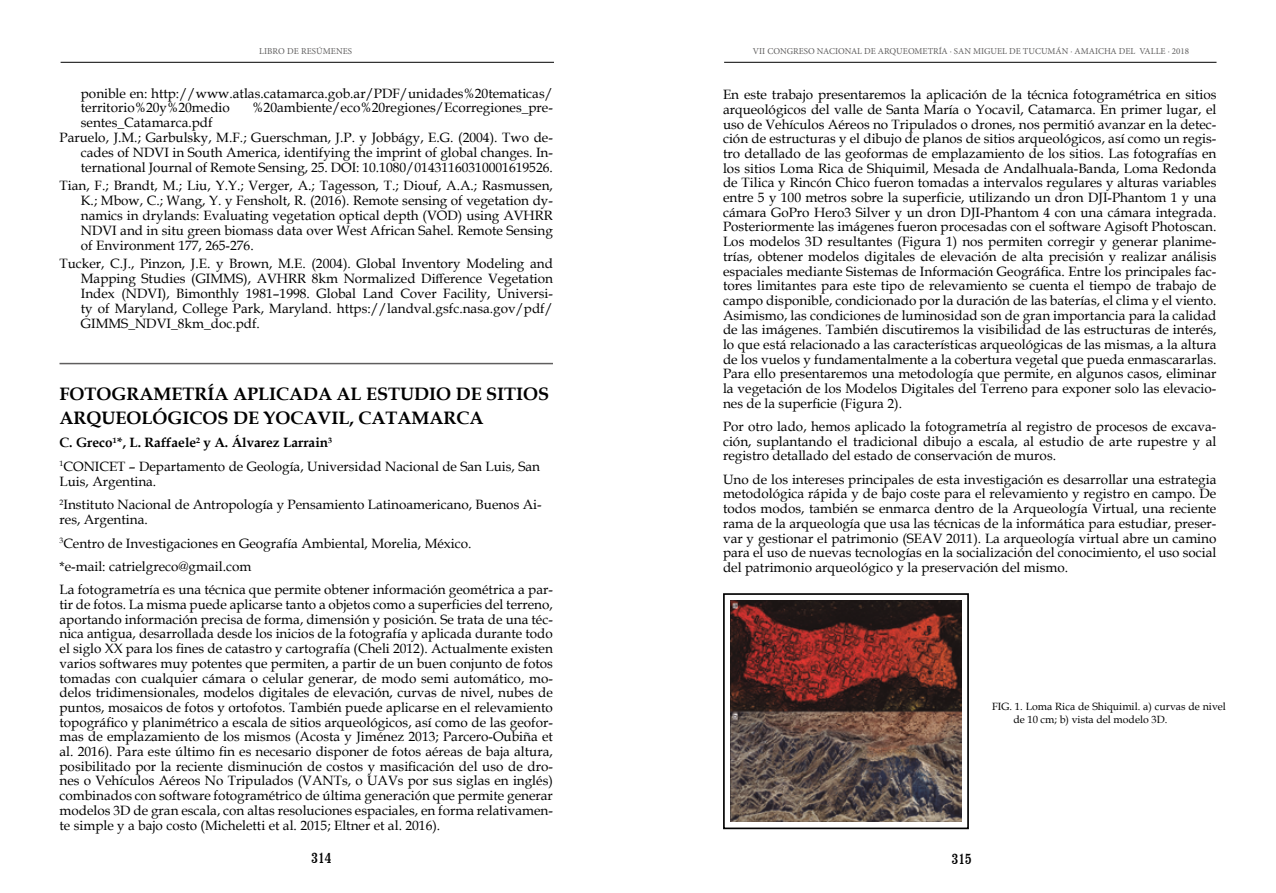
<style>
.page{position:relative;width:1276px;height:893px;background:#fff}
.page>*{position:absolute;margin:0;border:0;box-sizing:border-box;transform-origin:0 0}
.t1{font:700 18px/23.5px "Book Antiqua";color:#000}
.t2{font:condensed 15px "Clarendon BT";color:#000}
.t3{font:13.5px/14.7px "Book Antiqua";color:#000;text-align:justify}
.t4{font:10.5px/13.5px "Book Antiqua";color:#000}
.t5{font:9px "Minion Pro";color:#5f5e5e}
.s1{font-family:"Times New Roman"}
.s2{font-weight:700}
</style>
<div class="page">
<hr style="left:61px;top:62px;width:493px;height:1px;background:#000">
<hr style="left:724px;top:62px;width:492px;height:1px;background:#000">
<hr style="left:59px;top:363px;width:494px;height:1px;background:#5f5e5e">
<div style="left:723px;top:593px;width:246px;height:236px;border:2px solid #000"></div>
<img style="left:730px;top:600px;width:231px;height:222px">
<p class="t5" style="left:259px;top:47px;width:95px">LIBRO DE RESÚMENES</p>
<p class="t5" style="left:753px;top:47px;width:438px">VII CONGRESO NACIONAL DE ARQUEOMETRÍA · SAN MIGUEL DE TUCUMÁN · AMAICHA DEL VALLE · 2018</p>
<p class="t3" style="left:81px;top:86px;width:473px;line-height:13.5px">ponible en: http://www.atlas.catamarca.gob.ar/PDF/unidades%20tematicas/ territorio%20y%20medio</p>
<p class="t3" style="left:252px;top:99px;width:302px">%20ambiente/eco%20regiones/Ecorregiones_pre-</p>
<p class="t3" style="left:81px;top:114px;width:133px">sentes_Catamarca.pdf</p>
<p class="t3" style="left:60px;top:129px;width:495px">Paruelo, J.M.; Garbulsky, M.F.; Guerschman, J.P. y Jobbágy, E.G. (2004). Two de-</p>
<p class="t3" style="left:81px;top:144px;width:473px">cades of NDVI in South America, identifying the imprint of global changes. In-</p>
<p class="t3" style="left:81px;top:159px;width:473px">ternational Journal of Remote Sensing, 25. DOI: 10.1080/01431160310001619526.</p>
<p class="t3" style="left:81px;top:177px;width:473px;text-indent:-21px">Tian, F.; Brandt, M.; Liu, Y.Y.; Verger, A.; Tagesson, T.; Diouf, A.A.; Rasmussen, K.; Mbow, C.; Wang, Y. y Fensholt, R. (2016). Remote sensing of vegetation dy&shy;namics in drylands: Evaluating vegetation optical depth (VOD) using AVHRR NDVI and in situ green biomass data over West African Sahel. Remote Sensing of Environment 177, 265-276.</p>
<p class="t3" style="left:81px;top:255px;width:473px;text-indent:-21px">Tucker, C.J., Pinzon, J.E. y Brown, M.E. (2004). Global Inventory Modeling and Mapping Studies (GIMMS), AVHRR 8km Normalized Di<span class="s1">ff</span>erence Vegetation Index (NDVI), Bimonthly 1981–1998. Global Land Cover Facility, Universi&shy;ty of Maryland, College Park, Maryland. https://landval.gsfc.nasa.gov/pdf/ GIMMS_NDVI_8km_doc.pdf.</p>
<h1 class="t1" style="left:60px;top:384px;width:491px">FOTOGRAMETRÍA APLICADA AL ESTUDIO DE SITIOS<br>ARQUEOLÓGICOS DE YOCAVIL, CATAMARCA</h1>
<p class="t3" style="left:60px;top:430px;width:482px;line-height:23.5px"><span class="s2">C. Greco</span><sup>1</sup><span class="s2">*, L. Raffaele</span><sup>2</sup> <span class="s2">y A. Álvarez Larrain</span><sup>3<br></sup><sup>1</sup>CONICET – Departamento de Geología, Universidad Nacional de San Luis, San</p>
<p class="t3" style="left:60px;top:469px;width:484px;line-height:23.5px">Luis, Argentina.<br><sup>2</sup>Instituto Nacional de Antropología y Pensamiento Latinoamericano, Buenos Ai-</p>
<p class="t3" style="left:60px;top:507px;width:495px;line-height:23.4px;text-align:left">res, Argentina.<br><sup>3</sup>Centro de Investigaciones en Geografía Ambiental, Morelia, México.<br>*e-mail: catrielgreco@gmail.com<br>La fotogrametría es una técnica que permite obtener información geométrica a par-</p>
<p class="t3" style="left:60px;top:597px;width:495px">tir de fotos. La misma puede aplicarse tanto a objetos como a superficies del terreno, aportando información precisa de forma, dimensión y posición. Se trata de una téc&shy;nica antigua, desarrollada desde los inicios de la fotografía y aplicada durante todo el siglo XX para los fines de catastro y cartografía (Cheli 2012). Actualmente existen varios softwares muy potentes que permiten, a partir de un buen conjunto de fotos tomadas con cualquier cámara o celular generar, de modo semi automático, mo&shy;delos tridimensionales, modelos digitales de elevación, curvas de nivel, nubes de puntos, mosaicos de fotos y ortofotos. También puede aplicarse en el relevamiento topográfico y planimétrico a escala de sitios arqueológicos, así como de las geofor&shy;mas de emplazamiento de los mismos (Acosta y Jiménez 2013; Parcero-Oubiña et al. 2016). Para este último fin es necesario disponer de fotos aéreas de baja altura, posibilitado por la reciente disminución de costos y masificación del uso de dro&shy;nes o Vehículos Aéreos No Tripulados (VANTs, o UAVs por sus siglas en inglés) combinados con software fotogramétrico de última generación que permite generar modelos 3D de gran escala, con altas resoluciones espaciales, en forma relativamen&shy;te simple y a bajo costo (Micheletti et al. 2015; Eltner et al. 2016).</p>
<p class="t3" style="left:723px;top:87px;width:495px">En este trabajo presentaremos la aplicación de la técnica fotogramétrica en sitios arqueológicos del valle de Santa María o Yocavil, Catamarca. En primer lugar, el uso de Vehículos Aéreos no Tripulados o drones, nos permitió avanzar en la detec&shy;ción de estructuras y el dibujo de planos de sitios arqueológicos, así como un regis&shy;tro detallado de las geoformas de emplazamiento de los sitios. Las fotografías en los sitios Loma Rica de Shiquimil, Mesada de Andalhuala-Banda, Loma Redonda de Tilica y Rincón Chico fueron tomadas a intervalos regulares y alturas variables entre 5 y 100 metros sobre la superficie, utilizando un dron DJI-Phantom 1 y una cámara GoPro Hero3 Silver y un dron DJI-Phantom 4 con una cámara integrada.<br>Posteriormente las imágenes fueron procesadas con el software Agisoft Photoscan.<br>Los modelos 3D resultantes (Figura 1) nos permiten corregir y generar planime&shy;trías, obtener modelos digitales de elevación de alta precisión y realizar análisis espaciales mediante Sistemas de Información Geográfica. Entre los principales fac&shy;tores limitantes para este tipo de relevamiento se cuenta el tiempo de trabajo de campo disponible, condicionado por la duración de las baterías, el clima y el viento.<br>Asimismo, las condiciones de luminosidad son de gran importancia para la calidad de las imágenes. También discutiremos la visibilidad de las estructuras de interés, lo que está relacionado a las características arqueológicas de las mismas, a la altura de los vuelos y fundamentalmente a la cobertura vegetal que pueda enmascararlas.<br>Para ello presentaremos una metodología que permite, en algunos casos, eliminar la vegetación de los Modelos Digitales del Terreno para exponer solo las elevacio&shy;nes de la superficie (Figura 2).</p>
<p class="t3" style="left:723px;top:419px;width:495px">Por otro lado, hemos aplicado la fotogrametría al registro de procesos de excava&shy;ción, suplantando el tradicional dibujo a escala, al estudio de arte rupestre y al registro detallado del estado de conservación de muros.</p>
<p class="t3" style="left:723px;top:471px;width:495px">Uno de los intereses principales de esta investigación es desarrollar una estrategia metodológica rápida y de bajo coste para el relevamiento y registro en campo. De todos modos, también se enmarca dentro de la Arqueología Virtual, una reciente rama de la arqueología que usa las técnicas de la informática para estudiar, preser&shy;var y gestionar el patrimonio (SEAV 2011). La arqueología virtual abre un camino para el uso de nuevas tecnologías en la socialización del conocimiento, el uso social del patrimonio arqueológico y la preservación del mismo.</p>
<p class="t4" style="left:1013px;top:699px;width:214px;text-indent:-21px">FIG. 1. Loma Rica de Shiquimil. a) curvas de nivel de 10 cm; b) vista del modelo 3D.</p>
<p class="t2" style="left:311px;top:852px;width:21px">314</p>
<p class="t2" style="left:952px;top:853px;width:21px">315</p>
</div>
